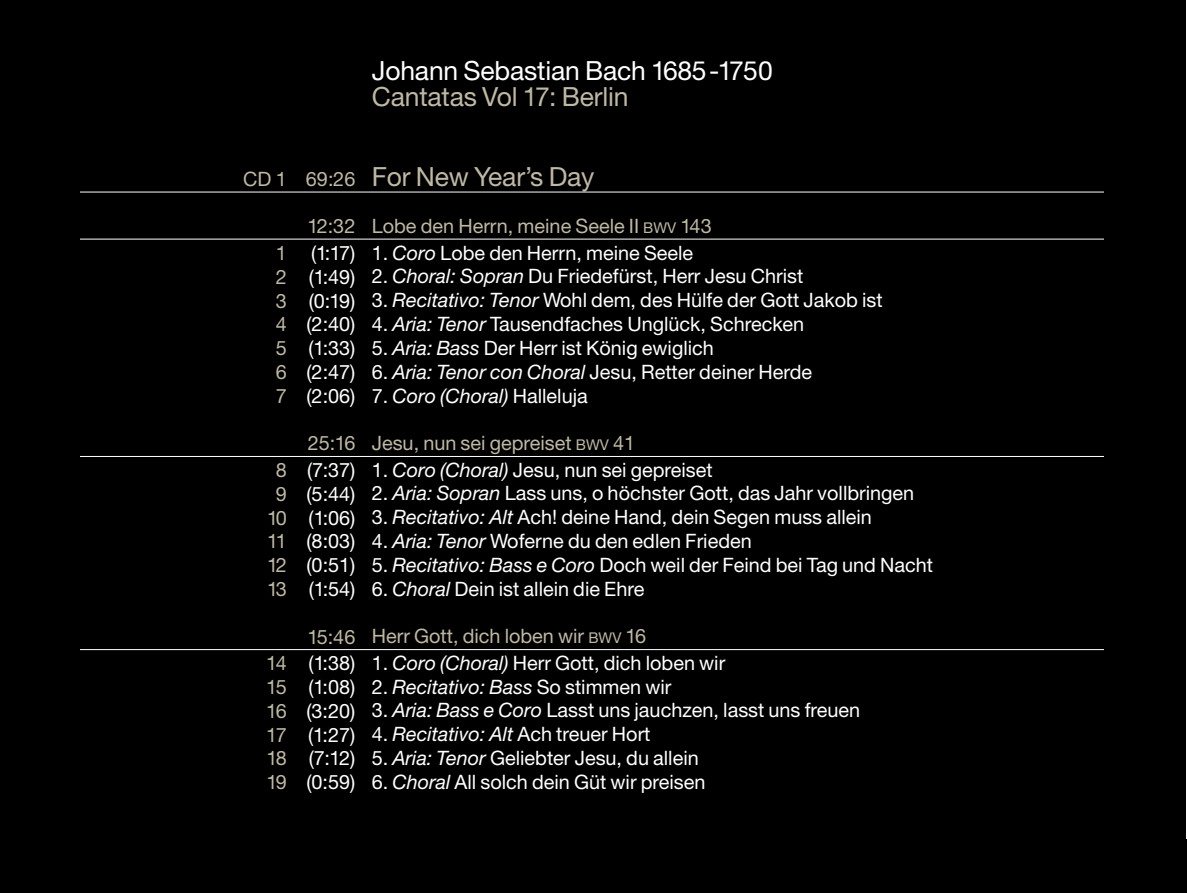
<style>
.page{position:relative;width:1187px;height:893px;background:#fff}
.page>*{position:absolute;margin:0;border:0;box-sizing:border-box;transform-origin:0 0}
.t1{font:26.4px "Helvetica Neue";letter-spacing:-.005em;color:#bfb8a6}
.t2{font:26.4px "Helvetica Neue";letter-spacing:-.005em;color:#fff}
.t3{font:19.8px/23.9px "Helvetica Neue";color:#fff;text-align:justify}
.t4{font:19.8px/23.9px "Helvetica Neue";color:#bfb8a6;text-align:justify}
.t5{font:italic 19.8px "Helvetica Neue";color:#fff}
.s1{font-size:14.85px}
.s2{font-style:italic}
.s3{font-style:normal}
</style>
<div class="page">
<div style="left:0;top:0;width:1185px;height:893px;background:#000"></div>
<svg style="left:81px;top:191px;width:1022px;height:460px"></svg>
<h1 class="t2" style="left:372px;top:55px;width:403px">Johann Sebastian Bach 1685-1750</h1>
<h1 class="t1" style="left:372px;top:81px;width:258px">Cantatas Vol 17: Berlin</h1>
<p class="t4" style="left:243px;top:166px;width:45px">CD 1</p>
<p class="t4" style="left:276px;top:241px;width:13px">1<br>2<br>3<br>4<br>5<br>6<br>7</p>
<p class="t4" style="left:267px;top:458px;width:21px;text-align:center">8<br>9<br>10<br>11<br>12<br>13</p>
<p class="t4" style="left:266px;top:651px;width:22px">14<br>15<br>16<br>17<br>18<br>19</p>
<p class="t4" style="left:306px;top:166px;width:51px">69:26</p>
<p class="t4" style="left:307px;top:214px;width:49px">12:32</p>
<p class="t3" style="left:306px;top:241px;width:50px">(1:17) (1:49) (0:19) (2:40) (1:33) (2:47) (2:06)</p>
<p class="t4" style="left:308px;top:431px;width:49px">25:16</p>
<p class="t3" style="left:306px;top:458px;width:50px">(7:37) (5:44) (1:06) (8:03) (0:51) (1:54)</p>
<p class="t4" style="left:307px;top:624px;width:49px">15:46</p>
<p class="t3" style="left:306px;top:651px;width:50px">(1:38) (1:08) (3:20) (1:27) (7:12) (0:59)</p>
<h1 class="t1" style="left:372px;top:160px;width:224px">For New Year’s Day</h1>
<p class="t4" style="left:372px;top:214px;width:341px">Lobe den Herrn, meine Seele II <span class="s1">BWV</span> 143</p>
<p class="t3" style="left:372px;top:240px;width:323px">1. <span class="s2">Coro</span> Lobe den Herrn, meine Seele</p>
<p class="t3" style="left:372px;top:264px;width:433px">2. <span class="s2">Choral: Sopran</span> Du Friedefürst, Herr Jesu Christ</p>
<p class="t3" style="left:372px;top:288px;width:512px">3. <span class="s2">Recitativo: Tenor</span> Wohl dem, des Hülfe der Gott Jakob ist</p>
<p class="t3" style="left:372px;top:312px;width:434px">4. <span class="s2">Aria: Tenor</span> Tausendfaches Unglück, Schrecken</p>
<p class="t3" style="left:372px;top:336px;width:343px">5. <span class="s2">Aria: Bass</span> Der Herr ist König ewiglich</p>
<p class="t3" style="left:372px;top:359px;width:442px">6. <span class="s2">Aria: Tenor con Choral</span> Jesu, Retter deiner Herde</p>
<p class="t5" style="left:372px;top:384px;width:217px"><span class="s3">7.</span> Coro (Choral) <span class="s3">Halleluja</span></p>
<p class="t4" style="left:372px;top:431px;width:265px">Jesu, nun sei gepreiset <span class="s1">BWV</span> 41</p>
<p class="t3" style="left:372px;top:457px;width:342px">1. <span class="s2">Coro (Choral)</span> Jesu, nun sei gepreiset</p>
<p class="t3" style="left:372px;top:481px;width:544px">2. <span class="s2">Aria: Sopran</span> Lass uns, o höchster Gott, das Jahr vollbringen</p>
<p class="t3" style="left:372px;top:505px;width:501px">3. <span class="s2">Recitativo: Alt</span> Ach! deine Hand, dein Segen muss allein</p>
<p class="t3" style="left:372px;top:529px;width:381px">4. <span class="s2">Aria: Tenor</span> Woferne du den edlen Frieden</p>
<p class="t3" style="left:372px;top:553px;width:563px">5. <span class="s2">Recitativo: Bass e Coro</span> Doch weil der Feind bei Tag und Nacht</p>
<p class="t3" style="left:372px;top:576px;width:274px">6. <span class="s2">Choral</span> Dein ist allein die Ehre</p>
<p class="t4" style="left:372px;top:624px;width:276px">Herr Gott, dich loben wir <span class="s1">BWV</span> 16</p>
<p class="t3" style="left:372px;top:651px;width:355px">1. <span class="s2">Coro (Choral)</span> Herr Gott, dich loben wir</p>
<p class="t5" style="left:372px;top:675px;width:301px"><span class="s3">2.</span> Recitativo: Bass <span class="s3">So stimmen wir</span></p>
<p class="t3" style="left:372px;top:698px;width:490px">3. <span class="s2">Aria: Bass e Coro</span> Lasst uns jauchzen, lasst uns freuen</p>
<p class="t3" style="left:372px;top:722px;width:280px">4. <span class="s2">Recitativo: Alt</span> Ach treuer Hort</p>
<p class="t3" style="left:372px;top:746px;width:328px">5. <span class="s2">Aria: Tenor</span> Geliebter Jesu, du allein</p>
<p class="t3" style="left:372px;top:770px;width:335px">6. <span class="s2">Choral</span> All solch dein Güt wir preisen</p>
</div>
